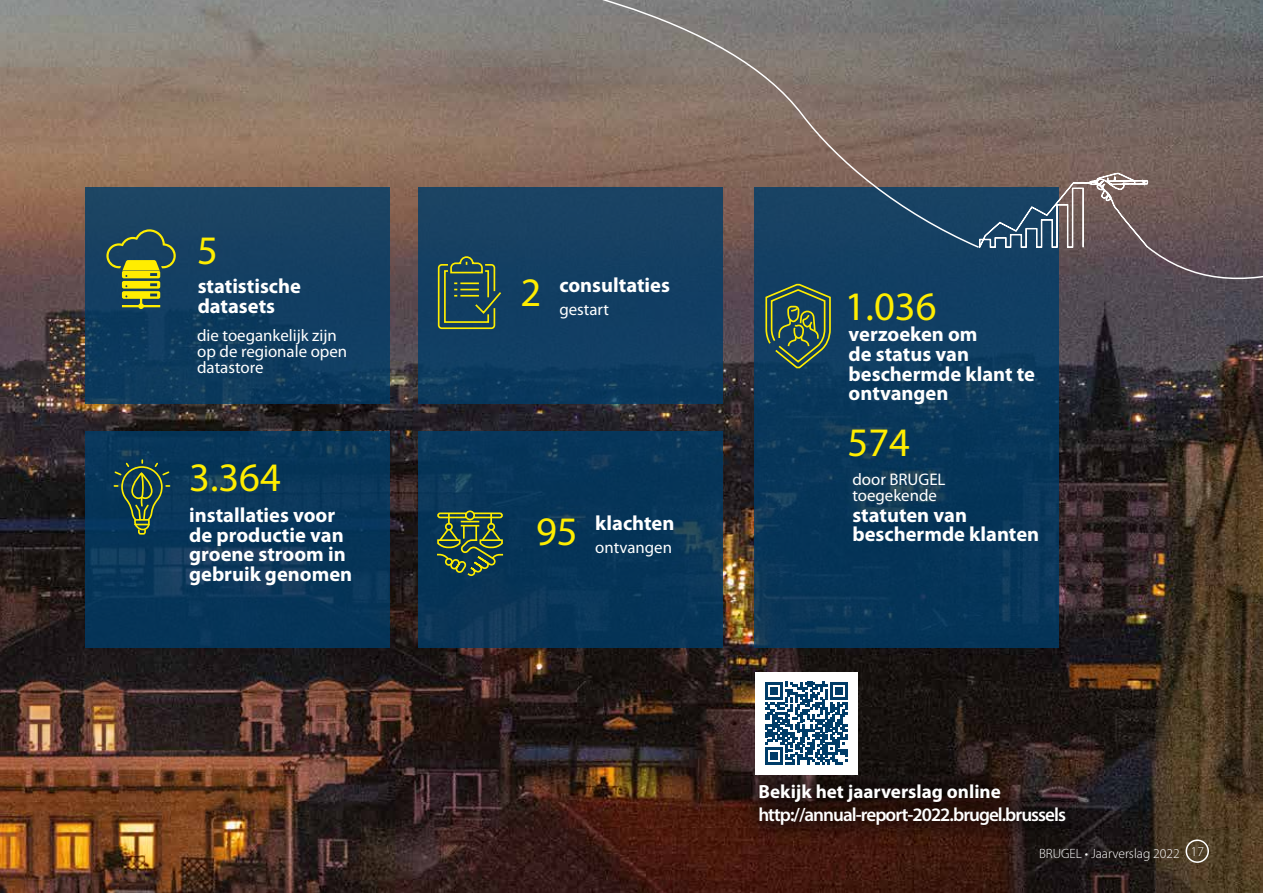
<style>
.page{position:relative;width:1263px;height:893px;background:#fff}
.page>*{position:absolute;margin:0;border:0;box-sizing:border-box;transform-origin:0 0}
.t1{font:40.65px "Myriad Pro";color:#ffed00}
.t2{font:700 20.55px/19.5px "Myriad Pro";color:#fff}
.t3{font:600 19.05px "Myriad Pro";letter-spacing:-.05em;color:#fff}
.t4{font:700 19.05px "Myriad Pro";color:#fff}
.t5{font:16.8px/16.4px "Myriad Pro";color:#fff}
.t6{font:300 13.5px "Myriad Pro";color:#fff}
</style>
<div class="page">
<img style="left:0;top:0;width:1263px;height:893px">
<div style="left:85px;top:187px;width:304px;height:217px;background:#123f62"></div>
<svg style="left:85px;top:431px;width:304px;height:217px;background:#09365a"></svg>
<div style="left:737px;top:762px;width:350px;height:85px;background:#000;opacity:.75"></div>
<div style="left:755px;top:672px;width:103px;height:103px;background:#fff"></div>
<svg style="left:765px;top:682px;width:83px;height:83px"></svg>
<div style="left:755px;top:187px;width:304px;height:461px;background:#09375a"></div>
<svg style="left:765px;top:283px;width:67px;height:86px"></svg>
<div style="left:419px;top:431px;width:304px;height:217px;background:#073558"></div>
<svg style="left:437px;top:510px;width:67px;height:66px"></svg>
<div style="left:445px;top:558px;width:8px;height:8px;border:2px solid #ffed00;border-radius:50%"></div>
<div style="left:419px;top:187px;width:304px;height:217px;background:#113e63"></div>
<svg style="left:437px;top:256px;width:64px;height:74px"></svg>
<svg style="left:113px;top:460px;width:58px;height:75px;background:#294f4d"></svg>
<svg style="left:106px;top:229px;width:70px;height:80px"></svg>
<svg style="left:322px;top:0;width:658px;height:249px"></svg>
<svg style="left:978px;top:167px;width:285px;height:118px"></svg>
<div style="left:1185px;top:839px;width:24px;height:24px;border:2px solid #fff;border-radius:50%"></div>
<h1 class="t1" style="left:197px;top:228px;width:22px">5</h1>
<p class="t2" style="left:198px;top:277px;width:105px">statistische datasets</p>
<p class="t5" style="left:197px;top:327px;width:152px">die toegankelijk zijn op de regionale open datastore</p>
<h1 class="t1" style="left:189px;top:455px;width:93px">3.364</h1>
<p class="t2" style="left:189px;top:506px;width:165px">installaties voor de productie van groene stroom in gebruik genomen</p>
<h1 class="t1" style="left:520px;top:270px;width:22px">2</h1>
<p class="t2" style="left:559px;top:275px;width:112px">consultaties</p>
<p class="t5" style="left:559px;top:301px;width:51px">gestart</p>
<h1 class="t1" style="left:536px;top:509px;width:43px">95</h1>
<p class="t2" style="left:595px;top:513px;width:81px">klachten</p>
<p class="t5" style="left:595px;top:539px;width:78px">ontvangen</p>
<h1 class="t1" style="left:845px;top:284px;width:93px">1.036</h1>
<p class="t2" style="left:849px;top:325px;width:188px">verzoeken om<br>de status van beschermde klant te ontvangen</p>
<h1 class="t1" style="left:847px;top:420px;width:64px">574</h1>
<p class="t5" style="left:852px;top:471px;width:95px">door BRUGEL toegekende</p>
<p class="t2" style="left:852px;top:505px;width:188px">statuten van beschermde klanten</p>
<p class="t4" style="left:758px;top:781px;width:244px">Bekijk het jaarverslag online</p>
<p class="t3" style="left:758px;top:802px;width:309px">http://annual-report-2022.brugel.brussels</p>
<p class="t6" style="left:1039px;top:846px;width:167px">BRUGEL • Jaarverslag 2022 17</p>
</div>
